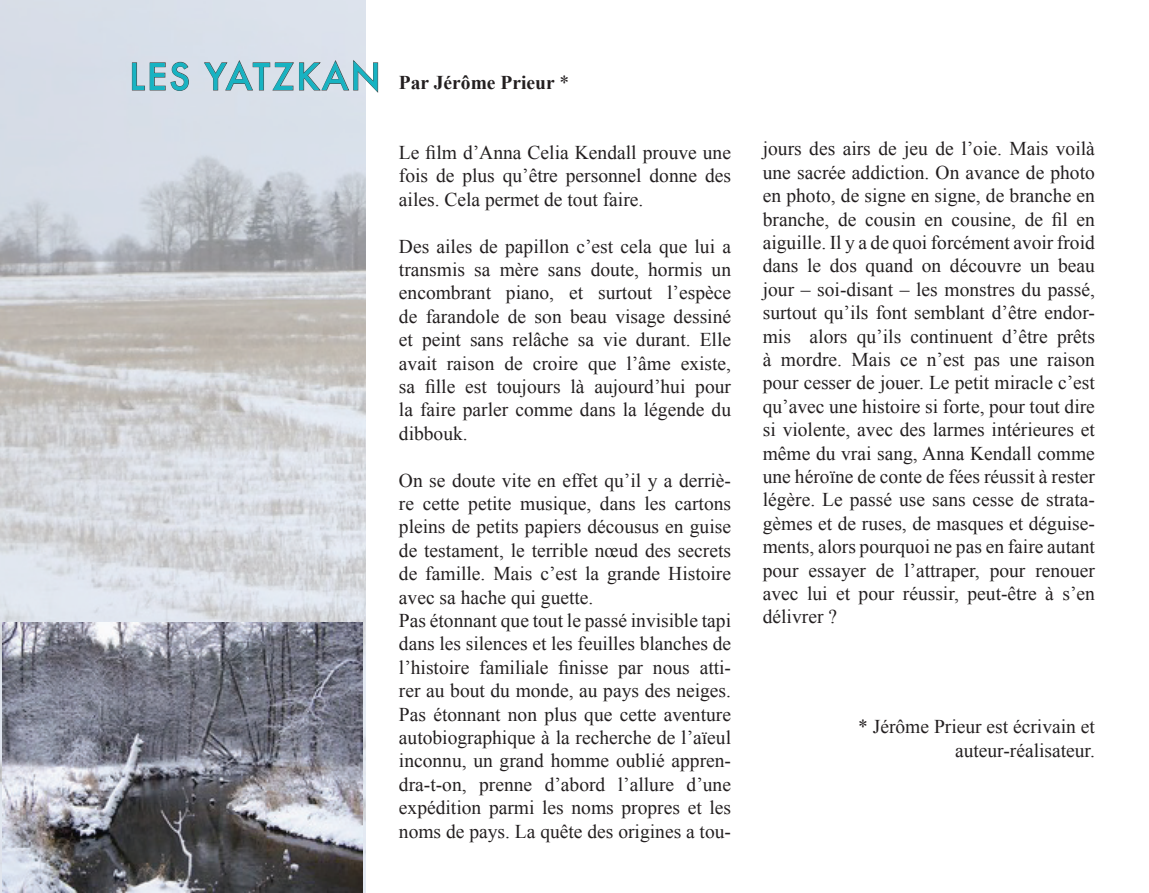
<style>
.page{position:relative;width:1149px;height:893px;background:#fff}
.page>*{position:absolute;margin:0;border:0;box-sizing:border-box;transform-origin:0 0}
.t1{font:500 36px "Futura";letter-spacing:.05em;color:#17b3c2}
.t2{font:19.5px/23.4px "Times New Roman";color:#231f20;text-align:justify}
.t3{font:700 19.5px "Times New Roman";color:#231f20}
.s1{font-weight:400}
</style>
<div class="page">
<img style="left:0;top:0;width:366px;height:892px">
<svg style="left:132px;top:62px;width:57px;height:29px;background:#bbc0c9"></svg>
<svg style="left:203px;top:59px;width:175px;height:35px;background:#c7ccd4"></svg>
<img style="left:2px;top:623px;width:360px;height:270px">
<h1 class="t1" style="left:129px;top:52px;width:253px">LES YATZKAN</h1>
<p class="t3" style="left:399px;top:69px;width:172px">Par Jérôme Prieur <span class="s1">*</span></p>
<p class="t2" style="left:399px;top:140px;width:333px">Le film d’Anna Celia Kendall prouve une fois de plus qu’être personnel donne des ailes. Cela permet de tout faire.</p>
<p class="t2" style="left:399px;top:234px;width:333px">Des ailes de papillon c’est cela que lui a transmis sa mère sans doute, hormis un encombrant piano, et surtout l’espèce de farandole de son beau visage dessiné et peint sans relâche sa vie durant. Elle avait raison de croire que l’âme existe, sa fille est toujours là aujourd’hui pour la faire parler comme dans la légende du dibbouk.</p>
<p class="t2" style="left:399px;top:468px;width:333px;text-align:left">On se doute vite en effet qu’il y a derriè&shy;re cette petite musique, dans les cartons pleins de petits papiers décousus en guise de testament, le terrible nœud des secrets de famille. Mais c’est la grande Histoire avec sa hache qui guette.<br>Pas étonnant que tout le passé invisible tapi dans les silences et les feuilles blanches de l’histoire familiale finisse par nous atti&shy;rer au bout du monde, au pays des neiges.<br>Pas étonnant non plus que cette aventure autobiographique à la recherche de l’aïeul inconnu, un grand homme oublié appren&shy;dra-t-on, prenne d’abord l’allure d’une expédition parmi les noms propres et les noms de pays. La quête des origines a tou-</p>
<p class="t2" style="left:762px;top:137px;width:333px">jours des airs de jeu de l’oie. Mais voilà une sacrée addiction. On avance de photo en photo, de signe en signe, de branche en branche, de cousin en cousine, de fil en aiguille. Il y a de quoi forcément avoir froid dans le dos quand on découvre un beau jour – soi-disant – les monstres du passé, surtout qu’ils font semblant d’être endor&shy;mis alors qu’ils continuent d’être prêts à mordre. Mais ce n’est pas une raison pour cesser de jouer. Le petit miracle c’est qu’avec une histoire si forte, pour tout dire si violente, avec des larmes intérieures et même du vrai sang, Anna Kendall comme une héroïne de conte de fées réussit à rester légère. Le passé use sans cesse de strata&shy;gèmes et de ruses, de masques et déguise&shy;ments, alors pourquoi ne pas en faire autant pour essayer de l’attraper, pour renouer avec lui et pour réussir, peut-être à s’en délivrer ?</p>
<p class="t2" style="left:857px;top:715px;width:238px;text-align:right">* Jérôme Prieur est écrivain et auteur-réalisateur.</p>
</div>
